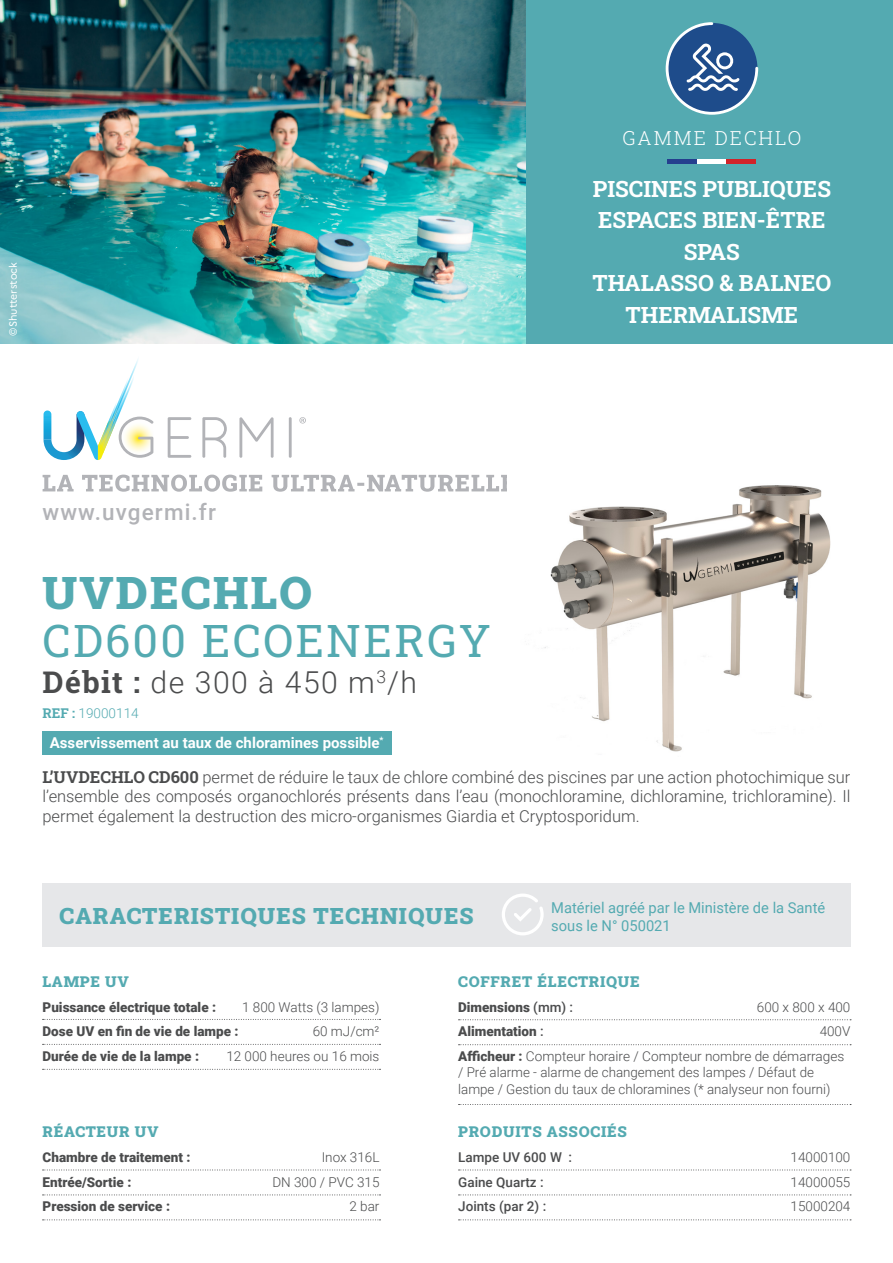
<style>
.page{position:relative;width:893px;height:1263px;background:#fff}
.page>*{position:absolute;margin:0;border:0;box-sizing:border-box;transform-origin:0 0}
.t1{font:45px "Roboto Slab";letter-spacing:.05em;color:#54aab1}
.t2{font:900 45px "Roboto Slab";letter-spacing:.05em;color:#54aab1}
.t3{font:300 30.15px "Roboto";letter-spacing:.05em;color:#4b4c4d}
.t4{font:700 22.5px "Roboto Slab";color:#fff}
.t5{font:900 22.5px "Roboto Slab";letter-spacing:.05em;color:#54aab1}
.t6{font:500 22.5px "Roboto";letter-spacing:.05em;color:#b2b3b7}
.t7{font:300 19.5px "Roboto Slab";letter-spacing:.1em;color:#fff}
.t8{font:300 16.5px/19.8px "Roboto";color:#4b4c4d;text-align:justify}
.t9{font:900 15px "Roboto Slab";letter-spacing:.05em;color:#54aab1}
.t10{font:15px "Roboto";color:#54aab1}
.t11{font:700 15px "Roboto";color:#fff}
.t12{font:300 13.5px/16.2px "Roboto";color:#4b4c4d}
.t13{font:900 13.5px "Roboto";color:#4b4c4d}
.t14{font:500 13.5px "Roboto";color:#4b4c4d}
.t15{font:300 13.5px "Roboto";color:#54aab1}
.t16{font:10.5px "Marianne";color:#fff}
.s1{font-family:"Roboto"}
.s2{font-family:"Roboto Slab";font-weight:700}
.s3{font-weight:500}
.s4{font-weight:900}
</style>
<div class="page">
<div style="left:0;top:0;width:893px;height:344px;background:#54aab1"></div>
<div style="left:42px;top:883px;width:808px;height:64px;background:#e6e7e9"></div>
<svg style="left:502px;top:893px;width:42px;height:42px"></svg>
<svg style="left:168px;top:417px;width:23px;height:41px"></svg>
<svg style="left:239px;top:417px;width:35px;height:41px"></svg>
<hr style="left:289px;top:417px;width:3px;height:41px;background:#b2b3b7">
<svg style="left:44px;top:359px;width:110px;height:101px"></svg>
<svg style="left:202px;top:417px;width:25px;height:41px"></svg>
<svg style="left:299px;top:417px;width:7px;height:6px"></svg>
<svg style="left:43px;top:475px;width:464px;height:17px"></svg>
<svg style="left:666px;top:22px;width:92px;height:93px"></svg>
<img style="left:0;top:0;width:525px;height:344px">
<hr style="left:668px;top:160px;width:29px;height:4px;background:#253f8e">
<hr style="left:697px;top:160px;width:30px;height:4px;background:#fff">
<hr style="left:727px;top:160px;width:29px;height:4px;background:#d1232a">
<svg style="left:43px;top:1019px;width:337px;height:1px"></svg>
<svg style="left:43px;top:1169px;width:337px;height:1px"></svg>
<svg style="left:459px;top:1169px;width:392px;height:1px"></svg>
<svg style="left:459px;top:1019px;width:392px;height:1px"></svg>
<svg style="left:43px;top:1044px;width:337px;height:1px"></svg>
<svg style="left:43px;top:1194px;width:337px;height:1px"></svg>
<svg style="left:459px;top:1194px;width:392px;height:1px"></svg>
<svg style="left:459px;top:1044px;width:392px;height:1px"></svg>
<svg style="left:43px;top:1069px;width:337px;height:1px"></svg>
<svg style="left:43px;top:1219px;width:337px;height:1px"></svg>
<svg style="left:459px;top:1219px;width:392px;height:1px"></svg>
<svg style="left:459px;top:1104px;width:392px;height:1px"></svg>
<div style="left:43px;top:731px;width:349px;height:23px;background:#54aab1"></div>
<img style="left:544px;top:485px;width:287px;height:267px">
<p class="t16" style="left:5px;top:336px;width:75px;rotate:-90deg"><span class="s1">©</span>Shutterstock</p>
<p class="t7" style="left:622px;top:124px;width:180px">GAMME DECHLO</p>
<p class="t4" style="left:593px;top:173px;width:240px">PISCINES PUBLIQUES</p>
<p class="t4" style="left:598px;top:204px;width:229px">ESPACES BIEN-ÊTRE</p>
<p class="t4" style="left:684px;top:236px;width:57px">SPAS</p>
<p class="t4" style="left:592px;top:267px;width:240px">THALASSO &amp; BALNEO</p>
<p class="t4" style="left:626px;top:299px;width:174px">THERMALISME</p>
<p class="t6" style="left:43px;top:496px;width:175px">www.uvgermi.fr</p>
<p class="t2" style="left:43px;top:562px;width:271px">UVDECHLO</p>
<p class="t1" style="left:43px;top:610px;width:450px">CD600 ECOENERGY</p>
<p class="t3" style="left:43px;top:661px;width:376px"><span class="s2">Débit :</span> de 300 à 450 m<sup>3</sup>/h</p>
<p class="t15" style="left:43px;top:704px;width:98px"><span class="s2">REF :</span> 19000114</p>
<p class="t11" style="left:50px;top:732px;width:335px">Asservissement au taux de chloramines possible<sup>*</sup></p>
<p class="t8" style="left:43px;top:766px;width:809px"><span class="s2">L’UVDECHLO CD600</span> permet de réduire le taux de chlore combiné des piscines par une action photochimique sur l’ensemble des composés organochlorés présents dans l’eau (monochloramine, dichloramine, trichloramine). Il permet également la destruction des micro-organismes Giardia et Cryptosporidum.</p>
<p class="t5" style="left:60px;top:901px;width:415px">CARACTERISTIQUES TECHNIQUES</p>
<p class="t10" style="left:551px;top:897px;width:275px">Matériel agréé par le Ministère de la Santé</p>
<p class="t10" style="left:551px;top:915px;width:121px">sous le N° 050021</p>
<p class="t9" style="left:43px;top:971px;width:88px">LAMPE UV</p>
<p class="t13" style="left:43px;top:997px;width:175px">Puissance électrique totale :</p>
<p class="t12" style="left:242px;top:998px;width:139px">1 800 Watts (3 lampes)</p>
<p class="t13" style="left:43px;top:1022px;width:197px">Dose UV en fin de vie de lampe :</p>
<p class="t12" style="left:313px;top:1023px;width:68px">60 mJ/cm²</p>
<p class="t13" style="left:43px;top:1047px;width:158px">Durée de vie de la lampe :</p>
<p class="t12" style="left:226px;top:1048px;width:155px">12 000 heures ou 16 mois</p>
<p class="t9" style="left:43px;top:1121px;width:117px">RÉACTEUR UV</p>
<p class="t13" style="left:43px;top:1148px;width:149px">Chambre de traitement :</p>
<p class="t12" style="left:322px;top:1148px;width:59px">Inox 316L</p>
<p class="t13" style="left:43px;top:1172px;width:90px">Entrée/Sortie :</p>
<p class="t12" style="left:272px;top:1173px;width:109px">DN 300 / PVC 315</p>
<p class="t13" style="left:43px;top:1197px;width:129px">Pression de service :</p>
<p class="t12" style="left:349px;top:1198px;width:32px">2 bar</p>
<p class="t9" style="left:458px;top:971px;width:183px">COFFRET ÉLECTRIQUE</p>
<p class="t13" style="left:458px;top:997px;width:117px">Dimensions <span class="s3">(mm) :</span></p>
<p class="t12" style="left:757px;top:998px;width:95px">600 x 800 x 400</p>
<p class="t13" style="left:458px;top:1022px;width:87px">Alimentation <span class="s3">:</span></p>
<p class="t12" style="left:820px;top:1023px;width:32px">400V</p>
<p class="t12" style="left:458px;top:1048px;width:388px"><span class="s4">Afficheur :</span> Compteur horaire / Compteur nombre de démarrages / Pré alarme - alarme de changement des lampes / Défaut de lampe / Gestion du taux de chloramines (* analyseur non fourni)</p>
<p class="t9" style="left:458px;top:1121px;width:170px">PRODUITS ASSOCIÉS</p>
<p class="t14" style="left:458px;top:1148px;width:116px">Lampe UV 600 W :</p>
<p class="t12" style="left:791px;top:1148px;width:61px">14000100</p>
<p class="t14" style="left:458px;top:1172px;width:87px">Gaine Quartz :</p>
<p class="t12" style="left:791px;top:1173px;width:61px">14000055</p>
<p class="t14" style="left:458px;top:1197px;width:90px">Joints (par 2) :</p>
<p class="t12" style="left:791px;top:1198px;width:61px">15000204</p>
</div>
